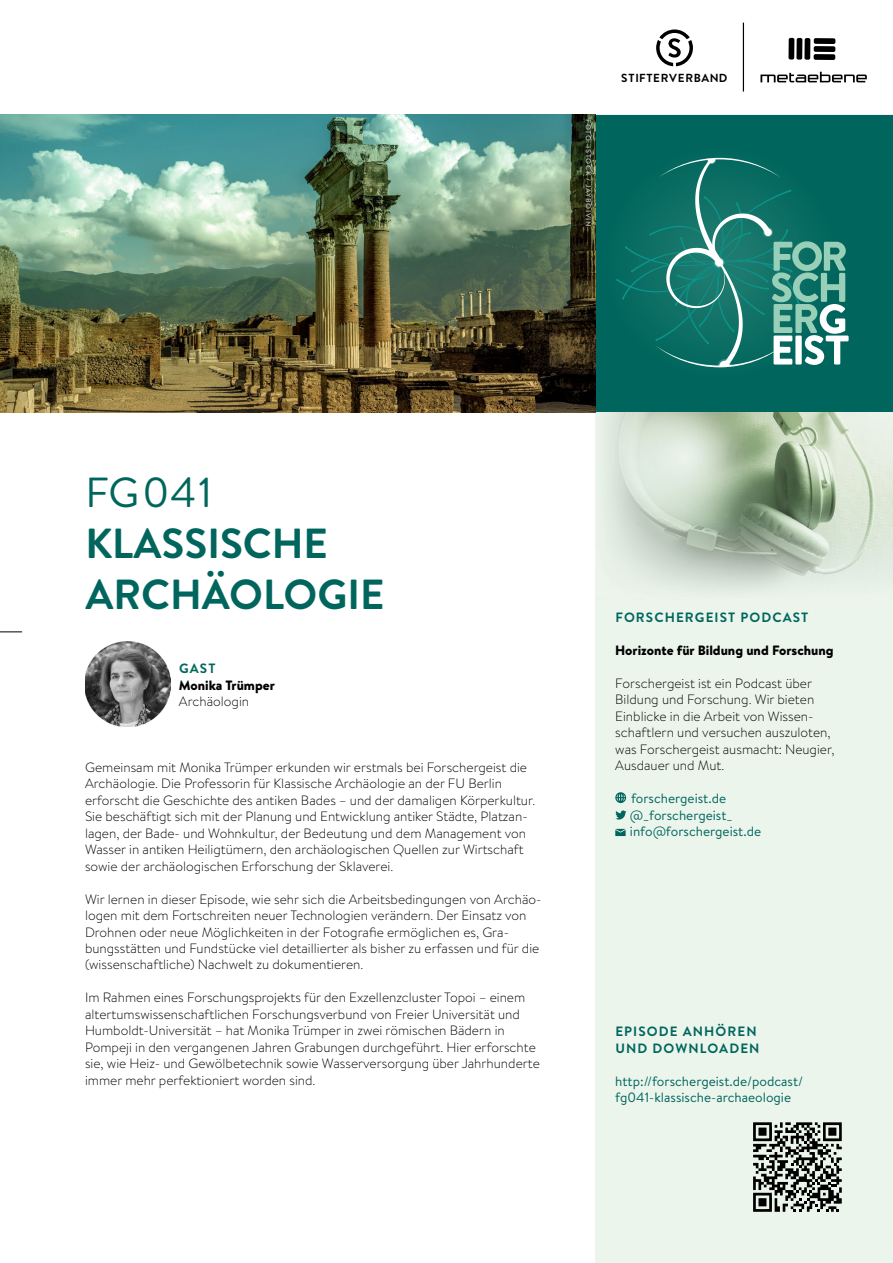
<style>
.page{position:relative;width:893px;height:1263px;background:#fff}
.page>*{position:absolute;margin:0;border:0;box-sizing:border-box;transform-origin:0 0}
.t1{font:700 42px/51px "Brandon Text";color:#00665d}
.t2{font:42px "Brandon Text";letter-spacing:.03em;color:#00665d}
.t3{font:300 13.5px/16.5px "Brandon Text";color:#000}
.t4{font:13.5px/16.5px "Brandon Text";color:#00665d}
.t5{font:700 13.5px/16.5px "Brandon Text";letter-spacing:.08em;color:#00665d}
.t6{font:900 13.5px "Brandon Text";color:#000}
.t7{font:700 11.7px "Brandon Text";letter-spacing:.055em;color:#000}
.t8{font:700 7.5px "Brandon Text";letter-spacing:.08em;color:#fff}
</style>
<div class="page">
<svg style="left:656px;top:29px;width:37px;height:37px"></svg>
<hr style="left:743px;top:23px;width:1px;height:69px;background:#000">
<svg style="left:760px;top:72px;width:107px;height:10px"></svg>
<div style="left:814px;top:54px;width:21px;height:6px;background:#000;border-radius:2px"></div>
<div style="left:814px;top:46px;width:21px;height:6px;background:#000;border-radius:2px"></div>
<div style="left:814px;top:38px;width:21px;height:6px;background:#000;border-radius:2px"></div>
<div style="left:804px;top:38px;width:6px;height:22px;background:#000;border-radius:2px"></div>
<div style="left:796px;top:38px;width:6px;height:22px;background:#000;border-radius:2px"></div>
<div style="left:788px;top:38px;width:6px;height:22px;background:#000;border-radius:2px"></div>
<div style="left:595px;top:115px;width:298px;height:1148px;background:#ebf5ec"></div>
<div style="left:595px;top:115px;width:298px;height:297px;background:#00665d"></div>
<svg style="left:616px;top:158px;width:233px;height:209px"></svg>
<img style="left:595px;top:412px;width:298px;height:178px">
<img style="left:85px;top:641px;width:85px;height:85px">
<img style="left:0;top:115px;width:595px;height:297px">
<svg style="left:584px;top:119px;width:9px;height:108px"></svg>
<svg style="left:615px;top:792px;width:11px;height:11px"></svg>
<svg style="left:615px;top:810px;width:11px;height:9px"></svg>
<svg style="left:615px;top:829px;width:11px;height:7px"></svg>
<svg style="left:753px;top:1122px;width:89px;height:90px"></svg>
<svg style="left:0;top:631px;width:22px;height:1px"></svg>
<p class="t8" style="left:594px;top:119px;width:109px;rotate:90deg">FOTO: ISTOCK / JAYBOIVIN</p>
<p class="t7" style="left:621px;top:70px;width:108px">STIFTERVERBAND</p>
<h1 class="t2" style="left:85px;top:463px;width:129px">FG041</h1>
<h1 class="t1" style="left:85px;top:517px;width:301px">KLASSISCHE<br>ARCHÄOLOGIE</h1>
<p class="t5" style="left:179px;top:660px;width:38px">GAST</p>
<p class="t6" style="left:179px;top:675px;width:97px">Monika Trümper</p>
<p class="t3" style="left:179px;top:693px;width:72px">Archäologin</p>
<p class="t3" style="left:85px;top:758px;width:452px">Gemeinsam mit Monika Trümper erkunden wir erstmals bei Forschergeist die Archäologie. Die Professorin für Klassische Archäologie an der FU Berlin erforscht die Geschichte des antiken Bades – und der damaligen Körperkultur.<br>Sie beschäftigt sich mit der Planung und Entwicklung antiker Städte, Platzan&shy;lagen, der Bade- und Wohnkultur, der Bedeutung und dem Management von Wasser in antiken Heiligtümern, den archäologischen Quellen zur Wirtschaft sowie der archäologischen Erforschung der Sklaverei.</p>
<p class="t3" style="left:85px;top:890px;width:458px">Wir lernen in dieser Episode, wie sehr sich die Arbeitsbedingungen von Archäo&shy;logen mit dem Fortschreiten neuer Technologien verändern. Der Einsatz von Drohnen oder neue Möglichkeiten in der Fotografie ermöglichen es, Gra&shy;bungsstätten und Fundstücke viel detaillierter als bisher zu erfassen und für die (wissenschaftliche) Nachwelt zu dokumentieren.</p>
<p class="t3" style="left:85px;top:989px;width:456px">Im Rahmen eines Forschungsprojekts für den Exzellenzcluster Topoi – einem altertumswissenschaftlichen Forschungsverbund von Freier Universität und Humboldt-Universität – hat Monika Trümper in zwei römischen Bädern in Pompeji in den vergangenen Jahren Grabungen durchgeführt. Hier erforschte sie, wie Heiz- und Gewölbetechnik sowie Wasserversorgung über Jahrhunderte immer mehr perfektioniert worden sind.</p>
<p class="t5" style="left:615px;top:609px;width:194px">FORSCHERGEIST PODCAST</p>
<p class="t6" style="left:615px;top:641px;width:220px">Horizonte für Bildung und Forschung</p>
<p class="t3" style="left:615px;top:674px;width:221px">Forschergeist ist ein Podcast über Bildung und Forschung. Wir bieten Einblicke in die Arbeit von Wissen&shy;schaftlern und versuchen auszuloten, was Forschergeist ausmacht: Neugier, Ausdauer und Mut.</p>
<p class="t4" style="left:630px;top:790px;width:133px">forschergeist.de @_forschergeist_ info@forschergeist.de</p>
<p class="t5" style="left:615px;top:1023px;width:146px">EPISODE ANHÖREN<br>UND DOWNLOADEN</p>
<p class="t4" style="left:615px;top:1072px;width:189px">http://forschergeist.de/podcast/ fg041-klassische-archaeologie</p>
</div>
